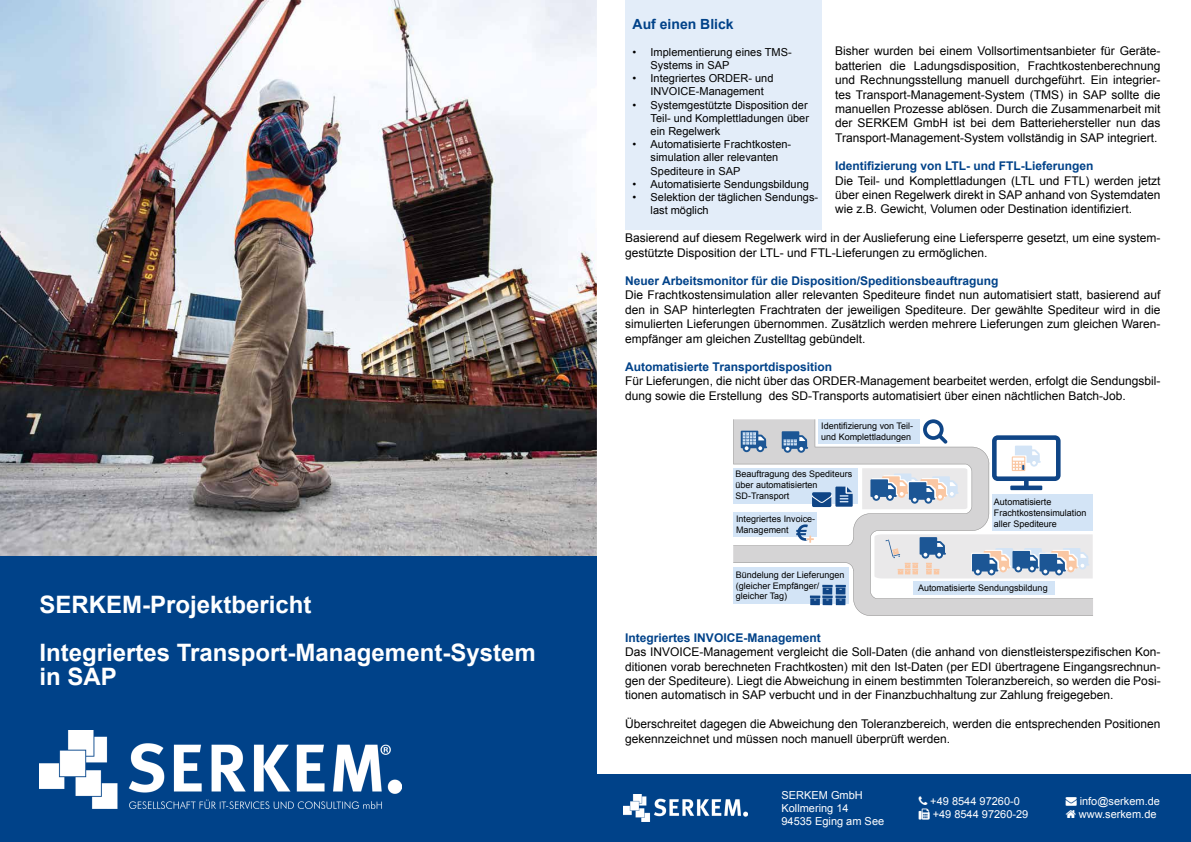
<style>
.page{position:relative;width:1191px;height:842px;background:#fff}
.page>*{position:absolute;margin:0;border:0;box-sizing:border-box;transform-origin:0 0}
.t1{font:700 24px/48px "Arial";color:#fff}
.t2{font:700 14px "Arial";color:#004289}
.t3{font:12px/14.4px "Arial";color:#000;text-align:justify}
.t4{font:700 12px "Arial";color:#004289}
.t5{font:11px/13.2px "Arial";color:#000}
.t6{font:11px/13.2px "Arial";color:#fff}
.t7{font:9px/10.8px "Arial";color:#000}
</style>
<div class="page">
<img style="left:0;top:0;width:597px;height:557px">
<div style="left:0;top:557px;width:597px;height:285px;background:#004289"></div>
<img style="left:40px;top:730px;width:361px;height:78px">
<div style="left:592px;top:775px;width:599px;height:67px;background:#004289"></div>
<img style="left:623px;top:795px;width:124px;height:26px">
<div style="left:625px;top:0;width:196px;height:229px;background:#e3edf9"></div>
<svg style="left:733px;top:419px;width:360px;height:197px"></svg>
<h1 class="t1" style="left:39px;top:581px;width:498px">SERKEM-Projektbericht<br>Integriertes Transport-Management-System</h1>
<h1 class="t1" style="left:39px;top:653px;width:79px">in SAP</h1>
<p class="t2" style="left:632px;top:14px;width:103px">Auf einen Blick</p>
<p class="t5" style="left:650px;top:45px;width:143px;text-indent:-18px">• Implementierung eines TMS-<br>Systems in SAP</p>
<p class="t5" style="left:650px;top:72px;width:124px;text-indent:-18px">• Integriertes ORDER- und<br>INVOICE-Management</p>
<p class="t5" style="left:650px;top:98px;width:160px;text-align:justify;text-indent:-18px">• Systemgestützte Disposition der Teil- und Komplettladungen über ein Regelwerk</p>
<p class="t5" style="left:650px;top:138px;width:142px;text-indent:-18px">• Automatisierte Frachtkosten&shy;simulation aller relevanten<br>Spediteure in SAP</p>
<p class="t5" style="left:632px;top:177px;width:178px">• Automatisierte Sendungsbildung</p>
<p class="t5" style="left:650px;top:190px;width:169px;text-indent:-18px">• Selektion der täglichen Sendungs&shy;last möglich</p>
<p class="t3" style="left:835px;top:44px;width:327px">Bisher wurden bei einem Vollsortimentsanbieter für Geräte&shy;batterien die Ladungsdisposition, Frachtkostenberechnung und Rechnungsstellung manuell durchgeführt. Ein integrier&shy;tes Transport-Management-System (TMS) in SAP sollte die manuellen Prozesse ablösen. Durch die Zusammenarbeit mit der SERKEM GmbH ist bei dem Batteriehersteller nun das Transport-Management-System vollständig in SAP integriert.</p>
<p class="t4" style="left:835px;top:157px;width:260px">Identifizierung von LTL- und FTL-Lieferungen</p>
<p class="t3" style="left:835px;top:173px;width:327px">Die Teil- und Komplettladungen (LTL und FTL) werden jetzt über einen Regelwerk direkt in SAP anhand von Systemdaten wie z.B. Gewicht, Volumen oder Destination identifiziert.</p>
<p class="t3" style="left:625px;top:231px;width:537px">Basierend auf diesem Regelwerk wird in der Auslieferung eine Liefersperre gesetzt, um eine system&shy;gestützte Disposition der LTL- und FTL-Lieferungen zu ermöglichen.</p>
<p class="t4" style="left:625px;top:272px;width:374px">Neuer Arbeitsmonitor für die Disposition/Speditionsbeauftragung</p>
<p class="t3" style="left:625px;top:288px;width:537px">Die Frachtkostensimulation aller relevanten Spediteure findet nun automatisiert statt, basierend auf den in SAP hinterlegten Frachtraten der jeweiligen Spediteure. Der gewählte Spediteur wird in die simulierten Lieferungen übernommen. Zusätzlich werden mehrere Lieferungen zum gleichen Waren&shy;empfänger am gleichen Zustelltag gebündelt.</p>
<p class="t4" style="left:625px;top:358px;width:208px">Automatisierte Transportdisposition</p>
<p class="t3" style="left:625px;top:374px;width:537px">Für Lieferungen, die nicht über das ORDER-Management bearbeitet werden, erfolgt die Sendungsbil&shy;dung sowie die Erstellung des SD-Transports automatisiert über einen nächtlichen Batch-Job.</p>
<p class="t7" style="left:821px;top:420px;width:93px">Identifizierung von Teil&shy;und Komplettladungen</p>
<p class="t7" style="left:735px;top:468px;width:118px">Beauftragung des Spediteurs über automatisierten<br>SD-Transport</p>
<p class="t7" style="left:736px;top:514px;width:81px">Integriertes Invoice-<br>Management</p>
<p class="t7" style="left:736px;top:569px;width:110px">Bündelung der Lieferungen (gleicher Empfänger/ gleicher Tag)</p>
<p class="t7" style="left:994px;top:497px;width:94px">Automatisierte<br>Frachtkostensimulation aller Spediteure</p>
<p class="t7" style="left:918px;top:583px;width:131px">Automatisierte Sendungsbildung</p>
<p class="t4" style="left:625px;top:629px;width:197px">Integriertes INVOICE-Management</p>
<p class="t3" style="left:625px;top:645px;width:537px">Das INVOICE-Management vergleicht die Soll-Daten (die anhand von dienstleisterspezifischen Kon&shy;ditionen vorab berechneten Frachtkosten) mit den Ist-Daten (per EDI übertragene Eingangsrechnun&shy;gen der Spediteure). Liegt die Abweichung in einem bestimmten Toleranzbereich, so werden die Posi&shy;tionen automatisch in SAP verbucht und in der Finanzbuchhaltung zur Zahlung freigegeben.</p>
<p class="t3" style="left:625px;top:717px;width:537px">Überschreitet dagegen die Abweichung den Toleranzbereich, werden die entsprechenden Positionen gekennzeichnet und müssen noch manuell überprüft werden.</p>
<p class="t6" style="left:781px;top:788px;width:104px">SERKEM GmbH<br>Kollmering 14<br>94535 Eging am See</p>
<p class="t6" style="left:1079px;top:794px;width:83px;text-indent:-13px">→ info@serkem.de www.serkem.de</p>
<p class="t6" style="left:930px;top:795px;width:100px">+49 8544 97260-0 +49 8544 97260-29</p>
</div>
